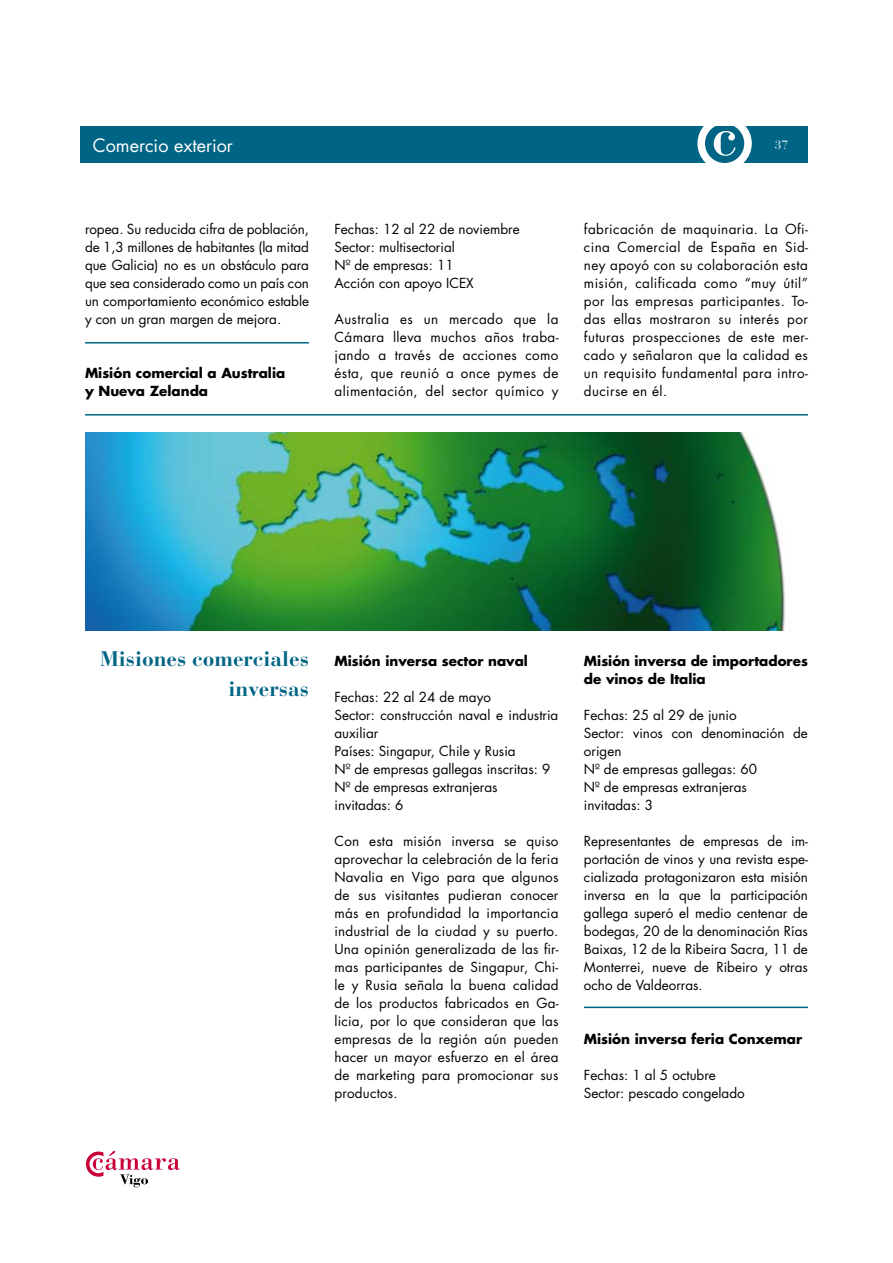
<style>
.page{position:relative;width:893px;height:1263px;background:#fff}
.page>*{position:absolute;margin:0;border:0;box-sizing:border-box;transform-origin:0 0}
.t1{font:700 21px/30px "Bauer Bodoni";color:#006584;text-align:right}
.t2{font:18px "Futura";color:#fff}
.t3{font:13.5px/18px "Futura";color:#000;text-align:justify}
.t4{font:700 13.5px/18px "Futura";color:#000}
.t5{font:12px "Bauer Bodoni";color:#fff}
</style>
<div class="page">
<svg style="left:86px;top:1151px;width:94px;height:36px"></svg>
<div style="left:81px;top:126px;width:727px;height:36px;background:#006584"></div>
<svg style="left:697px;top:126px;width:55px;height:37px"></svg>
<img style="left:85px;top:432px;width:700px;height:198px">
<hr style="left:85px;top:414px;width:723px;height:1px;background:#006584">
<hr style="left:85px;top:342px;width:224px;height:1px;background:#006584">
<hr style="left:584px;top:1006px;width:224px;height:2px;background:#006584">
<h2 class="t2" style="left:93px;top:133px;width:142px">Comercio exterior</h2>
<p class="t5" style="left:775px;top:138px;width:15px">37</p>
<p class="t3" style="left:85px;top:220px;width:225px">ropea. Su reducida cifra de población, de 1,3 millones de habitantes (la mitad que Galicia) no es un obstáculo para que sea considerado como un país con un comportamiento económico estable y con un gran margen de mejora.</p>
<p class="t4" style="left:85px;top:363px;width:202px">Misión comercial a Australia y Nueva Zelanda</p>
<p class="t3" style="left:334px;top:220px;width:187px;text-align:left">Fechas: 12 al 22 de noviembre<br>Sector: multisectorial<br>Nº de empresas: 11<br>Acción con apoyo ICEX</p>
<p class="t3" style="left:334px;top:310px;width:225px">Australia es un mercado que la Cámara lleva muchos años traba&shy;jando a través de acciones como ésta, que reunió a once pymes de alimentación, del sector químico y</p>
<p class="t3" style="left:584px;top:220px;width:225px">fabricación de maquinaria. La Ofi&shy;cina Comercial de España en Sid&shy;ney apoyó con su colaboración esta misión, calificada como “muy útil” por las empresas participantes. To&shy;das ellas mostraron su interés por futuras prospecciones de este mer&shy;cado y señalaron que la calidad es un requisito fundamental para intro&shy;ducirse en él.</p>
<h1 class="t1" style="left:100px;top:644px;width:210px">Misiones comerciales inversas</h1>
<p class="t4" style="left:334px;top:652px;width:195px">Misión inversa sector naval</p>
<p class="t3" style="left:334px;top:688px;width:225px;text-align:left">Fechas: 22 al 24 de mayo<br>Sector: construcción naval e industria auxiliar<br>Países: Singapur, Chile y Rusia<br>Nº de empresas gallegas inscritas: 9<br>Nº de empresas extranjeras<br>invitadas: 6</p>
<p class="t3" style="left:334px;top:832px;width:225px">Con esta misión inversa se quiso aprovechar la celebración de la feria Navalia en Vigo para que algunos de sus visitantes pudieran conocer más en profundidad la importancia industrial de la ciudad y su puerto.<br>Una opinión generalizada de las fir&shy;mas participantes de Singapur, Chi&shy;le y Rusia señala la buena calidad de los productos fabricados en Ga&shy;licia, por lo que consideran que las empresas de la región aún pueden hacer un mayor esfuerzo en el área de marketing para promocionar sus productos.</p>
<p class="t4" style="left:584px;top:651px;width:225px">Misión inversa de importadores de vinos de Italia</p>
<p class="t3" style="left:584px;top:706px;width:225px;text-align:left">Fechas: 25 al 29 de junio<br>Sector: vinos con denominación de origen<br>Nº de empresas gallegas: 60<br>Nº de empresas extranjeras<br>invitadas: 3</p>
<p class="t3" style="left:584px;top:832px;width:226px">Representantes de empresas de im&shy;portación de vinos y una revista espe&shy;cializada protagonizaron esta misión inversa en la que la participación gallega superó el medio centenar de bodegas, 20 de la denominación Rías Baixas, 12 de la Ribeira Sacra, 11 de Monterrei, nueve de Ribeiro y otras ocho de Valdeorras.</p>
<p class="t4" style="left:584px;top:1029px;width:220px">Misión inversa feria Conxemar</p>
<p class="t3" style="left:584px;top:1066px;width:162px">Fechas: 1 al 5 octubre<br>Sector: pescado congelado</p>
</div>
